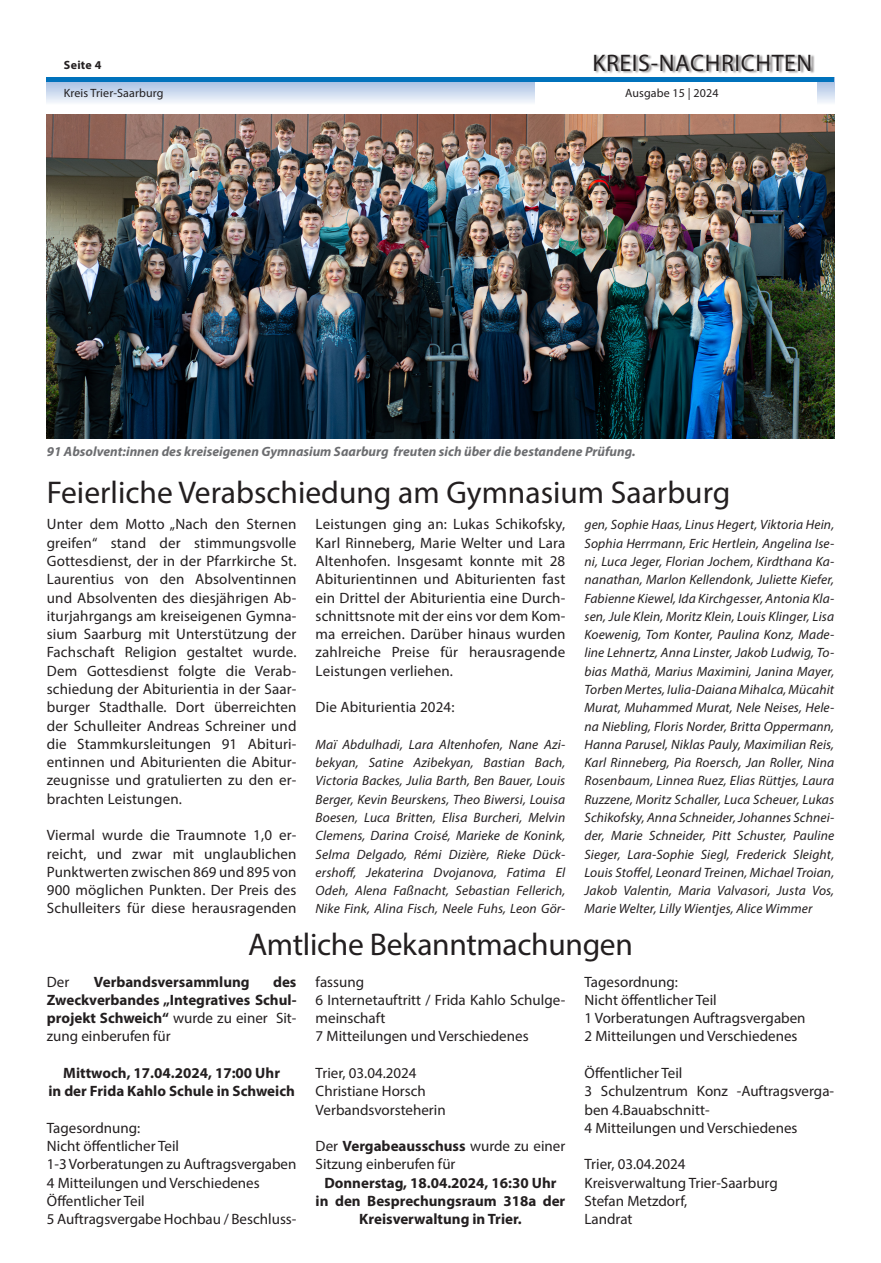
<style>
.page{position:relative;width:881px;height:1263px;background:#fff}
.page>*{position:absolute;margin:0;border:0;box-sizing:border-box;transform-origin:0 0}
.Headline{font:31.5px "Myriad Pro";color:#231f20}
.t1{font:24px "Myriad Pro";letter-spacing:.025em;color:#231f20}
.Fließtext{font:15px/18.3px "Myriad Pro";color:#231f20;text-align:justify}
.Fließtext-2{font:700 15px/18.3px "Myriad Pro";color:#231f20;text-align:center}
.Fließtext-3{font:italic 13.5px/18.3px "Myriad Pro";letter-spacing:.01em;color:#231f20;text-align:justify}
.Bilduntertitel{font:italic 700 13.5px "Myriad Pro";color:#6c6d70}
.t2{font:12px "Myriad Pro";letter-spacing:.01em;color:#231f20}
.t3{font:700 12px "Myriad Pro";letter-spacing:.025em;color:#231f20}
.s1{font-weight:400}
.s2{font-weight:700}
</style>
<div class="page">
<svg style="left:47px;top:82px;width:786px;height:21px;background:#cedbef"></svg>
<div style="left:535px;top:0;width:281px;height:113px;background:#fff"></div>
<div style="left:594px;top:54px;width:220px;height:20px;background:#231f20;opacity:.5"></div>
<hr style="left:47px;top:78px;width:786px;height:4px;background:#0072bc">
<img style="left:47px;top:115px;width:786px;height:323px">
<p class="t3" style="left:64px;top:57px;width:39px">Seite 4</p>
<h2 class="t1" style="left:592px;top:48px;width:221px">KREIS-NACHRICHTEN</h2>
<p class="t2" style="left:64px;top:86px;width:101px">Kreis Trier-Saarburg</p>
<p class="t2" style="left:625px;top:86px;width:95px">Ausgabe 15 | 2024</p>
<p class="Bilduntertitel" style="left:47px;top:443px;width:590px">91 Absolvent:innen des kreiseigenen Gymnasium Saarburg freuten sich über die bestandene Prüfung.</p>
<p class="Headline" style="left:47px;top:473px;width:684px">Feierliche Verabschiedung am Gymnasium Saarburg</p>
<p class="Fließtext" style="left:47px;top:515px;width:251px">Unter dem Motto „Nach den Sternen greifen“ stand der stimmungsvolle Gottesdienst, der in der Pfarrkirche St.<br>Laurentius von den Absolventinnen und Absolventen des diesjährigen Ab&shy;iturjahrgangs am kreiseigenen Gymna&shy;sium Saarburg mit Unterstützung der Fachschaft Religion gestaltet wurde.<br>Dem Gottesdienst folgte die Verab&shy;schiedung der Abiturientia in der Saar&shy;burger Stadthalle. Dort überreichten der Schulleiter Andreas Schreiner und die Stammkursleitungen 91 Abituri&shy;entinnen und Abiturienten die Abitur&shy;zeugnisse und gratulierten zu den er&shy;brachten Leistungen.</p>
<p class="Fließtext" style="left:47px;top:826px;width:251px">Viermal wurde die Traumnote 1,0 er&shy;reicht, und zwar mit unglaublichen Punktwerten zwischen 869 und 895 von 900 möglichen Punkten. Der Preis des Schulleiters für diese herausragenden</p>
<p class="Fließtext" style="left:315px;top:515px;width:251px">Leistungen ging an: Lukas Schikofsky, Karl Rinneberg, Marie Welter und Lara Altenhofen. Insgesamt konnte mit 28<br>Abiturientinnen und Abiturienten fast ein Drittel der Abiturientia eine Durch&shy;schnittsnote mit der eins vor dem Kom&shy;ma erreichen. Darüber hinaus wurden zahlreiche Preise für herausragende Leistungen verliehen.</p>
<p class="Fließtext" style="left:315px;top:698px;width:140px">Die Abiturientia 2024:</p>
<p class="Fließtext-3" style="left:315px;top:735px;width:251px">Maï Abdulhadi, Lara Altenhofen, Nane Azi&shy;bekyan, Satine Azibekyan, Bastian Bach, Victoria Backes, Julia Barth, Ben Bauer, Louis Berger, Kevin Beurskens, Theo Biwersi, Louisa Boesen, Luca Britten, Elisa Burcheri, Melvin Clemens, Darina Croisé, Marieke de Konink, Selma Delgado, Rémi Dizière, Rieke Dück&shy;ershoff, Jekaterina Dvojanova, Fatima El Odeh, Alena Faßnacht, Sebastian Fellerich, Nike Fink, Alina Fisch, Neele Fuhs, Leon Gör-</p>
<p class="Fließtext-3" style="left:584px;top:515px;width:251px">gen, Sophie Haas, Linus Hegert, Viktoria Hein, Sophia Herrmann, Eric Hertlein, Angelina Ise&shy;ni, Luca Jeger, Florian Jochem, Kirdthana Ka&shy;nanathan, Marlon Kellendonk, Juliette Kiefer, Fabienne Kiewel, Ida Kirchgesser, Antonia Kla&shy;sen, Jule Klein, Moritz Klein, Louis Klinger, Lisa Koewenig, Tom Konter, Paulina Konz, Made&shy;line Lehnertz, Anna Linster, Jakob Ludwig, To&shy;bias Mathä, Marius Maximini, Janina Mayer, Torben Mertes, Iulia-Daiana Mihalca, Mücahit Murat, Muhammed Murat, Nele Neises, Hele&shy;na Niebling, Floris Norder, Britta Oppermann, Hanna Parusel, Niklas Pauly, Maximilian Reis, Karl Rinneberg, Pia Roersch, Jan Roller, Nina Rosenbaum, Linnea Ruez, Elias Rüttjes, Laura Ruzzene, Moritz Schaller, Luca Scheuer, Lukas Schikofsky, Anna Schneider, Johannes Schnei&shy;der, Marie Schneider, Pitt Schuster, Pauline Sieger, Lara-Sophie Siegl, Frederick Sleight, Louis Stoffel, Leonard Treinen, Michael Troian, Jakob Valentin, Maria Valvasori, Justa Vos, Marie Welter, Lilly Wientjes, Alice Wimmer</p>
<p class="Headline" style="left:248px;top:925px;width:386px">Amtliche Bekanntmachungen</p>
<p class="Fließtext-2" style="left:47px;top:972px;width:251px;text-align:justify;text-indent:226px">des Zweckverbandes „Integratives Schul&shy;projekt Schweich“ <span class="s1">wurde zu einer Sit&shy;zung einberufen für</span></p>
<p class="Fließtext-2" style="left:63px;top:1063px;width:218px">Mittwoch, 17.04.2024, 17:00 Uhr</p>
<p class="Fließtext-2" style="left:48px;top:1081px;width:248px">in der Frida Kahlo Schule in Schweich</p>
<p class="Fließtext" style="left:47px;top:1118px;width:95px">Tagesordnung:</p>
<p class="Fließtext" style="left:47px;top:1137px;width:134px">Nicht öffentlicher Teil</p>
<p class="Fließtext" style="left:47px;top:1155px;width:251px">1-3 Vorberatungen zu Auftragsvergaben</p>
<p class="Fließtext" style="left:47px;top:1173px;width:214px">4 Mitteilungen und Verschiedenes</p>
<p class="Fließtext" style="left:47px;top:1191px;width:99px">Öffentlicher Teil</p>
<p class="Fließtext" style="left:47px;top:1210px;width:251px">5 Auftragsvergabe Hochbau / Beschluss-</p>
<p class="Fließtext" style="left:47px;top:972px;width:24px">Der</p>
<p class="Fließtext-2" style="left:94px;top:972px;width:157px">Verbandsversammlung</p>
<p class="Fließtext" style="left:315px;top:972px;width:50px">fassung</p>
<p class="Fließtext" style="left:315px;top:990px;width:251px">6 Internetauftritt / Frida Kahlo Schulge&shy;meinschaft</p>
<p class="Fließtext" style="left:315px;top:1027px;width:214px">7 Mitteilungen und Verschiedenes</p>
<p class="Fließtext" style="left:315px;top:1063px;width:102px">Trier, 03.04.2024</p>
<p class="Fließtext" style="left:315px;top:1082px;width:112px">Christiane Horsch</p>
<p class="Fließtext" style="left:315px;top:1100px;width:132px">Verbandsvorsteherin</p>
<p class="Fließtext" style="left:315px;top:1137px;width:251px">Der <span class="s2">Vergabeausschuss</span> wurde zu einer<br>Sitzung einberufen für</p>
<p class="Fließtext-2" style="left:324px;top:1173px;width:233px">Donnerstag, 18.04.2024, 16:30 Uhr</p>
<p class="Fließtext-2" style="left:315px;top:1191px;width:251px">in den Besprechungsraum 318a der<br>Kreisverwaltung in Trier.</p>
<p class="Fließtext" style="left:584px;top:972px;width:95px">Tagesordnung:</p>
<p class="Fließtext" style="left:584px;top:990px;width:134px">Nicht öffentlicher Teil</p>
<p class="Fließtext" style="left:584px;top:1009px;width:222px">1 Vorberatungen Auftragsvergaben</p>
<p class="Fließtext" style="left:584px;top:1027px;width:214px">2 Mitteilungen und Verschiedenes</p>
<p class="Fließtext" style="left:584px;top:1063px;width:99px">Öffentlicher Teil</p>
<p class="Fließtext" style="left:584px;top:1082px;width:251px">3 Schulzentrum Konz -Auftragsverga&shy;ben 4.Bauabschnitt-</p>
<p class="Fließtext" style="left:584px;top:1118px;width:214px">4 Mitteilungen und Verschiedenes</p>
<p class="Fließtext" style="left:584px;top:1155px;width:102px">Trier, 03.04.2024</p>
<p class="Fließtext" style="left:584px;top:1173px;width:195px">Kreisverwaltung Trier-Saarburg</p>
<p class="Fließtext" style="left:584px;top:1191px;width:104px">Stefan Metzdorf,</p>
<p class="Fließtext" style="left:584px;top:1210px;width:50px">Landrat</p>
</div>
